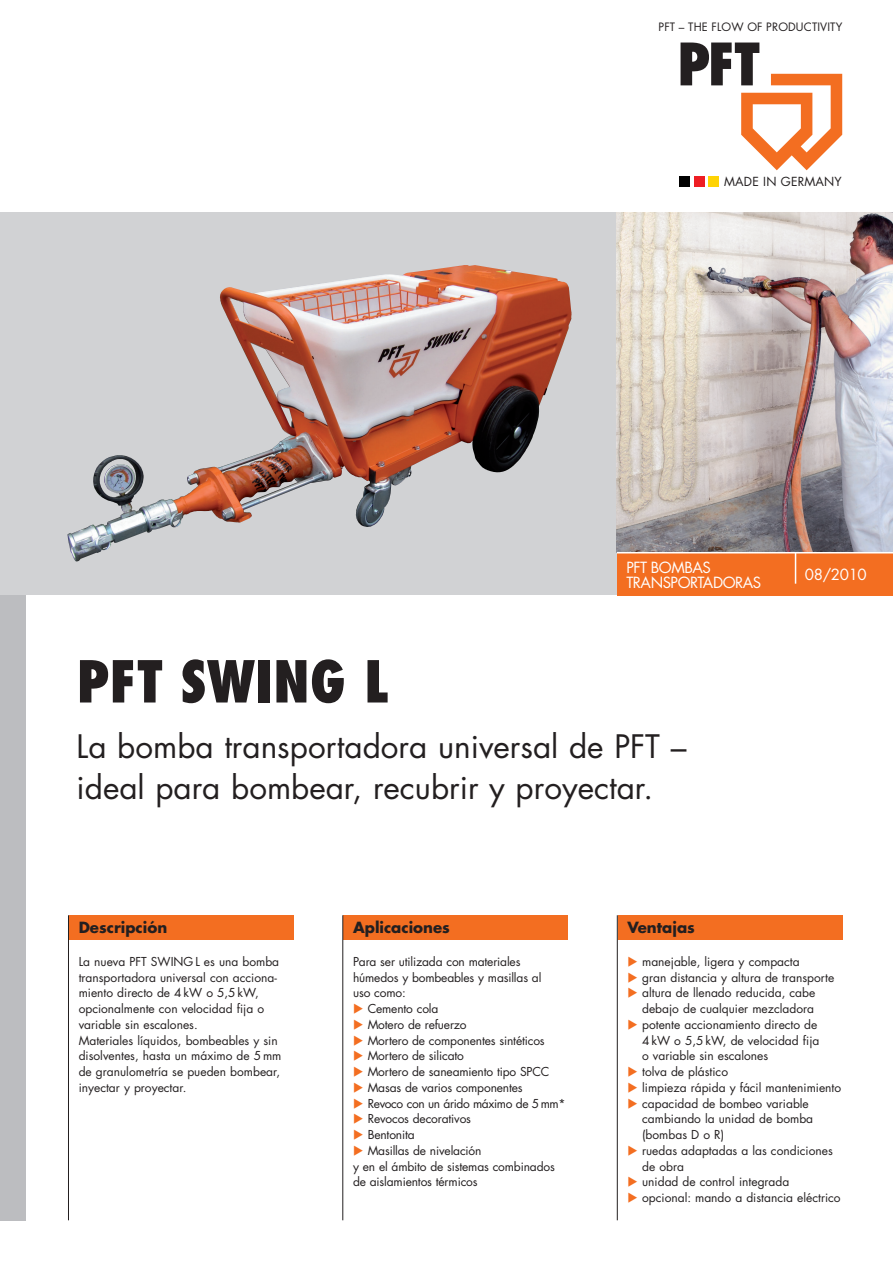
<style>
.page{position:relative;width:893px;height:1263px;background:#fff}
.page>*{position:absolute;margin:0;border:0;box-sizing:border-box;transform-origin:0 0}
.t1{font:800 condensed 56.25px "Futura";color:#231f20}
.t2{font:31.5px/40.5px "Futura";color:#231f20}
.t3{font:15px/15px "Futura";letter-spacing:-.03em;color:#fff}
.t4{font:700 15px "Futura";color:#231f20}
.t5{font:12.15px "Futura";letter-spacing:.01em;color:#231f20}
.t6{font:12px/15.8px "Futura";color:#231f20}
.t7{font:12px "Futura";letter-spacing:-.03em;color:#231f20}
.t8{font:11.25px "Futura";letter-spacing:.01em;color:#231f20}
</style>
<div class="page">
<div style="left:0;top:213px;width:617px;height:382px;background:#d1d2d4"></div>
<img style="left:80px;top:265px;width:491px;height:294px">
<img style="left:617px;top:213px;width:275px;height:339px">
<div style="left:0;top:595px;width:26px;height:625px;background:#bcbdc0"></div>
<div style="left:617px;top:553px;width:178px;height:42px;background:#f36e21"></div>
<div style="left:795px;top:553px;width:97px;height:42px;background:#f36e21"></div>
<hr style="left:794px;top:553px;width:2px;height:31px;background:#fff">
<hr style="left:617px;top:552px;width:275px;height:2px;background:#fff">
<div style="left:69px;top:915px;width:224px;height:25px;background:#f36e21"></div>
<hr style="left:68px;top:915px;width:1px;height:305px;background:#231f20">
<div style="left:617px;top:915px;width:225px;height:25px;background:#f36e21"></div>
<hr style="left:617px;top:915px;width:1px;height:305px;background:#231f20">
<div style="left:343px;top:915px;width:225px;height:25px;background:#f36e21"></div>
<hr style="left:342px;top:915px;width:1px;height:305px;background:#231f20">
<svg style="left:680px;top:43px;width:162px;height:127px"></svg>
<div style="left:679px;top:177px;width:11px;height:10px;background:#010101"></div>
<div style="left:694px;top:177px;width:10px;height:10px;background:#ee1d23"></div>
<div style="left:708px;top:177px;width:10px;height:10px;background:#fed304"></div>
<p class="t8" style="left:658px;top:21px;width:185px">PFT – THE FLOW OF PRODUCTIVITY</p>
<p class="t5" style="left:724px;top:176px;width:119px">MADE IN GERMANY</p>
<p class="t3" style="left:626px;top:561px;width:136px">PFT BOMBAS<br>TRANSPORTADORAS</p>
<p class="t3" style="left:805px;top:568px;width:63px">08/2010</p>
<h1 class="t1" style="left:77px;top:658px;width:314px">PFT SWING L</h1>
<h2 class="t2" style="left:77px;top:729px;width:611px">La bomba transportadora universal de PFT – ideal para bombear, recubrir y proyectar.</h2>
<p class="t4" style="left:79px;top:921px;width:90px">Descripción</p>
<p class="t6" style="left:79px;top:955px;width:204px">La nueva PFT SWING L es una bomba transportadora universal con acciona&shy;miento directo de 4 kW o 5,5 kW, opcionalmente con velocidad fija o variable sin escalones.<br>Materiales líquidos, bombeables y sin disolventes, hasta un máximo de 5 mm de granulometría se pueden bombear, inyectar y proyectar.</p>
<p class="t4" style="left:353px;top:921px;width:98px">Aplicaciones</p>
<p class="t6" style="left:353px;top:955px;width:169px">Para ser utilizada con materiales</p>
<p class="t6" style="left:353px;top:970px;width:190px">húmedos y bombeables y masillas al</p>
<p class="t6" style="left:353px;top:986px;width:54px">uso como:</p>
<p class="t6" style="left:367px;top:1002px;width:72px">Cemento cola</p>
<p class="t6" style="left:367px;top:1018px;width:101px">Motero de refuerzo</p>
<p class="t6" style="left:367px;top:1033px;width:178px">Mortero de componentes sintéticos</p>
<p class="t6" style="left:367px;top:1049px;width:98px">Mortero de silicato</p>
<p class="t6" style="left:367px;top:1065px;width:183px">Mortero de saneamiento tipo SPCC</p>
<p class="t6" style="left:367px;top:1081px;width:156px">Masas de varios componentes</p>
<p class="t7" style="left:367px;top:1098px;width:199px">Revoco con un árido máximo de 5mm*</p>
<p class="t6" style="left:367px;top:1112px;width:105px">Revocos decorativos</p>
<p class="t6" style="left:367px;top:1128px;width:49px">Bentonita</p>
<p class="t6" style="left:367px;top:1144px;width:115px">Masillas de nivelación</p>
<p class="t6" style="left:353px;top:1159px;width:203px">y en el ámbito de sistemas combinados</p>
<p class="t6" style="left:353px;top:1175px;width:126px">de aislamientos térmicos</p>
<p class="t4" style="left:627px;top:921px;width:69px">Ventajas</p>
<p class="t6" style="left:642px;top:955px;width:200px">manejable, ligera y compacta<br>gran distancia y altura de transporte altura de llenado reducida, cabe debajo de cualquier mezcladora potente accionamiento directo de<br>4 kW o 5,5 kW, de velocidad fija<br>o variable sin escalones<br>tolva de plástico<br>limpieza rápida y fácil mantenimiento capacidad de bombeo variable cambiando la unidad de bomba (bombas D o R)<br>ruedas adaptadas a las condiciones de obra<br>unidad de control integrada opcional: mando a distancia eléctrico</p>
</div>
